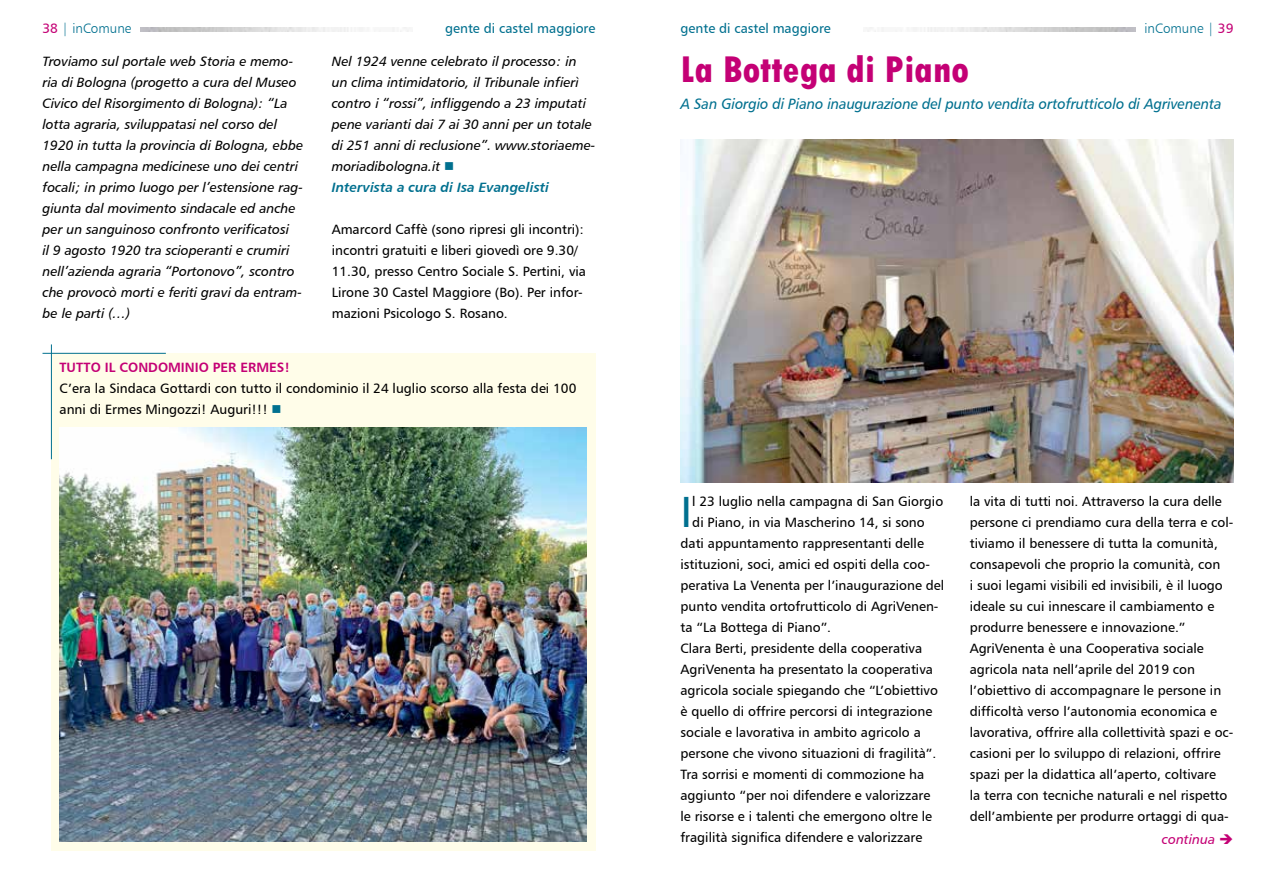
<style>
.page{position:relative;width:1276px;height:893px;background:#fff}
.page>*{position:absolute;margin:0;border:0;box-sizing:border-box;transform-origin:0 0}
.t1{font:43.8px "Humanist 777 BT Roman B";color:#00708f}
.t2{font:800 condensed 39px "Tw Cen";color:#c40075}
.t3{font:15px "Humanist 777 BT Italic B";letter-spacing:-.005em;color:#00708f;scale:.95 1}
.t4{font:13.5px/21px "Humanist 777 BT Roman B";color:#000}
.t5{font:13.5px/21px "Humanist 777 BT Italic B";color:#000}
.t6{font:13.5px "Humanist 777 BT Roman B";color:#00708f}
.t7{font:13.5px "Humanist 777 BT Bold Italic B";color:#00708f}
.t8{font:13.5px "Humanist 777 BT Bold B";color:#c40075}
.t9{font:13.5px "Humanist 777 BT Light B";color:#00708f}
.t10{font:13.5px "Humanist 777 BT Italic B";color:#c40075}
.s1{font-family:"Humanist 777 BT Roman B";color:#c40075}
.s2{color:#00708f}
</style>
<div class="page">
<img style="left:867px;top:28px;width:268px;height:4px">
<div style="left:51px;top:353px;width:544px;height:497px;background:#fffde9"></div>
<hr style="left:43px;top:353px;width:123px;height:1px;background:#00708f">
<hr style="left:51px;top:344px;width:1px;height:115px;background:#00708f">
<img style="left:60px;top:427px;width:527px;height:415px">
<img style="left:140px;top:28px;width:269px;height:4px">
<img style="left:680px;top:139px;width:553px;height:344px">
<p class="t9" style="left:43px;top:20px;width:90px"><span class="s1">38</span> | inComune</p>
<p class="t6" style="left:445px;top:19px;width:152px">gente di castel maggiore</p>
<p class="t6" style="left:680px;top:20px;width:152px">gente di castel maggiore</p>
<p class="t9" style="left:1144px;top:20px;width:90px">inComune | <span class="s1">39</span></p>
<p class="t5" style="left:43px;top:50px;width:262px">Troviamo sul portale web Storia e memo&shy;ria di Bologna (progetto a cura del Museo Civico del Risorgimento di Bologna): “La lotta agraria, sviluppatasi nel corso del 1920 in tutta la provincia di Bologna, ebbe nella campagna medicinese uno dei centri focali; in primo luogo per l’estensione rag&shy;giunta dal movimento sindacale ed anche per un sanguinoso confronto verificatosi<br>il 9 agosto 1920 tra scioperanti e crumiri nell’azienda agraria “Portonovo”, scontro che provocò morti e feriti gravi da entram&shy;be le parti (…)</p>
<h2 class="t2" style="left:680px;top:47px;width:290px">La Bottega di Piano</h2>
<p class="t5" style="left:332px;top:50px;width:265px">Nel 1924 venne celebrato il processo: in un clima intimidatorio, il Tribunale infierì contro i “rossi”, infliggendo a 23 imputati pene varianti dai 7 ai 30 anni per un totale di 251 anni di reclusione”. www.storiaeme&shy;moriadibologna.it <span class="s2">■</span></p>
<p class="t7" style="left:332px;top:178px;width:219px">Intervista a cura di Isa Evangelisti</p>
<p class="t4" style="left:332px;top:218px;width:256px">Amarcord Caffè (sono ripresi gli incontri): incontri gratuiti e liberi giovedì ore 9.30/ 11.30, presso Centro Sociale S. Pertini, via Lirone 30 Castel Maggiore (Bo). Per infor&shy;mazioni Psicologo S. Rosano.</p>
<p class="t3" style="left:680px;top:95px;width:571px">A San Giorgio di Piano inaugurazione del punto vendita ortofrutticolo di Agrivenenta</p>
<p class="t8" style="left:60px;top:358px;width:232px">TUTTO IL CONDOMINIO PER ERMES!</p>
<p class="t4" style="left:60px;top:377px;width:518px">C’era la Sindaca Gottardi con tutto il condominio il 24 luglio scorso alla festa dei 100 anni di Ermes Mingozzi! Auguri!!! <span class="s2">■</span></p>
<h1 class="t1" style="left:680px;top:484px;width:13px">I</h1>
<p class="t4" style="left:692px;top:490px;width:252px">l 23 luglio nella campagna di San Giorgio</p>
<p class="t4" style="left:692px;top:511px;width:234px">di Piano, in via Mascherino 14, si sono</p>
<p class="t4" style="left:680px;top:532px;width:245px">dati appuntamento rappresentanti delle</p>
<p class="t4" style="left:680px;top:553px;width:251px">istituzioni, soci, amici ed ospiti della coo-</p>
<p class="t4" style="left:680px;top:574px;width:265px">perativa La Venenta per l’inaugurazione del</p>
<p class="t4" style="left:680px;top:595px;width:259px">punto vendita ortofrutticolo di AgriVenen-</p>
<p class="t4" style="left:680px;top:616px;width:152px">ta “La Bottega di Piano”.</p>
<p class="t4" style="left:680px;top:637px;width:243px">Clara Berti, presidente della cooperativa</p>
<p class="t4" style="left:680px;top:658px;width:254px">AgriVenenta ha presentato la cooperativa</p>
<p class="t4" style="left:680px;top:679px;width:259px">agricola sociale spiegando che “L’obiettivo</p>
<p class="t4" style="left:680px;top:700px;width:253px">è quello di offrire percorsi di integrazione</p>
<p class="t4" style="left:680px;top:721px;width:242px">sociale e lavorativa in ambito agricolo a</p>
<p class="t4" style="left:680px;top:742px;width:257px">persone che vivono situazioni di fragilità”.</p>
<p class="t4" style="left:680px;top:763px;width:245px">Tra sorrisi e momenti di commozione ha</p>
<p class="t4" style="left:680px;top:784px;width:251px">aggiunto “per noi difendere e valorizzare</p>
<p class="t4" style="left:680px;top:805px;width:253px">le risorse e i talenti che emergono oltre le</p>
<p class="t4" style="left:680px;top:826px;width:243px">fragilità significa difendere e valorizzare</p>
<p class="t4" style="left:969px;top:490px;width:265px">la vita di tutti noi. Attraverso la cura delle persone ci prendiamo cura della terra e col&shy;tiviamo il benessere di tutta la comunità, consapevoli che proprio la comunità, con<br>i suoi legami visibili ed invisibili, è il luogo ideale su cui innescare il cambiamento e produrre benessere e innovazione.” AgriVenenta è una Cooperativa sociale agricola nata nell’aprile del 2019 con l’obiettivo di accompagnare le persone in difficoltà verso l’autonomia economica e lavorativa, offrire alla collettività spazi e oc&shy;casioni per lo sviluppo di relazioni, offrire spazi per la didattica all’aperto, coltivare<br>la terra con tecniche naturali e nel rispetto dell’ambiente per produrre ortaggi di qua-</p>
<p class="t10" style="left:1162px;top:831px;width:73px">continua ➔</p>
</div>
